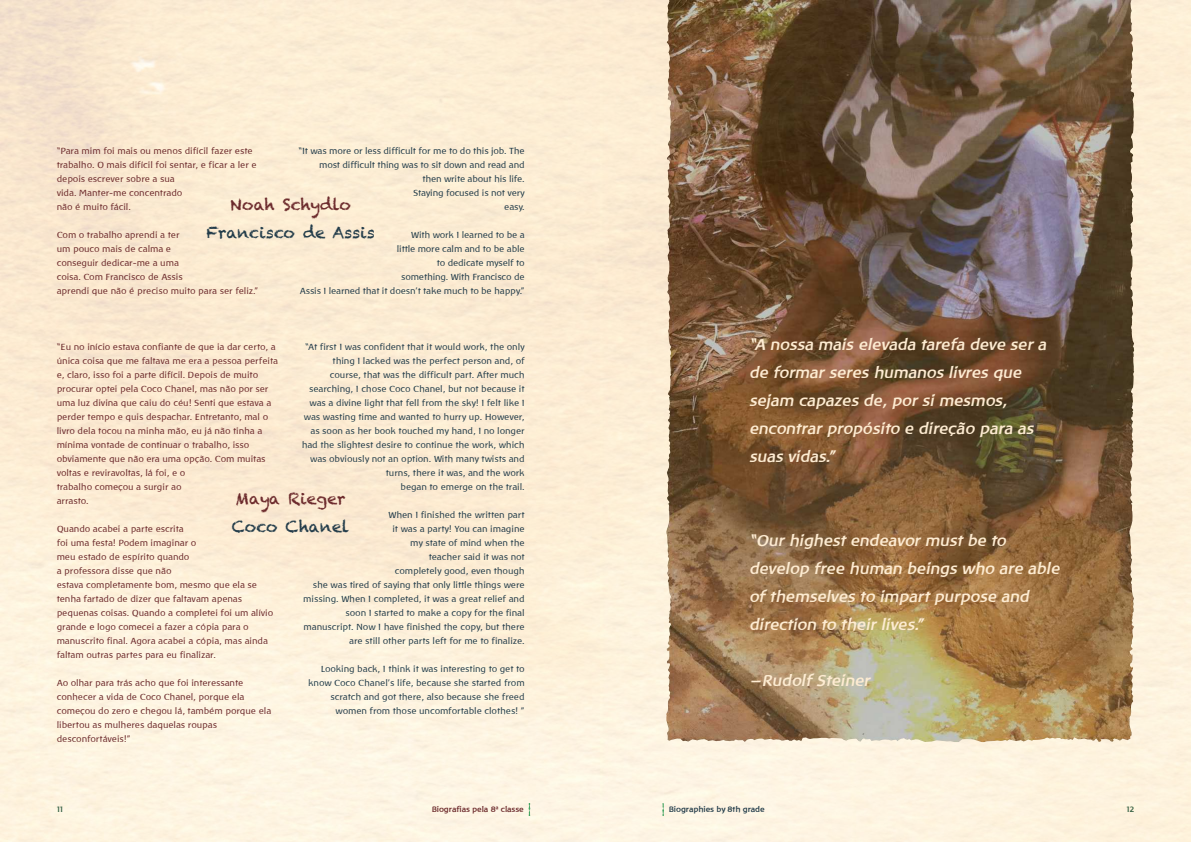
<style>
.page{position:relative;width:1191px;height:842px;background:#fff}
.page>*{position:absolute;margin:0;border:0;box-sizing:border-box;transform-origin:0 0}
.t1{font:italic 700 16px/28px "Baar Philos";color:#feecd2}
.t2{font:16px "Chalkduster";color:#213b49}
.t3{font:16px "Chalkduster";color:#6b292b}
.t4{font:9px/14px "Baar Philos";color:#6b292b}
.t5{font:9px/14px "Baar Philos";color:#213b49;text-align:right}
.t6{font:700 8px "Baar Philos";color:#6b292b}
.t7{font:700 8px "Baar Philos";color:#213b49}
.t8{font:700 8px "Baar Philos";color:#345f43}
</style>
<div class="page">
<img style="left:0;top:0;width:1191px;height:842px">
<img style="left:666px;top:230px;width:464px;height:512px">
<svg style="left:528px;top:803px;width:2px;height:13px"></svg>
<svg style="left:662px;top:803px;width:2px;height:13px"></svg>
<p class="t4" style="left:57px;top:144px;width:201px">“Para mim foi mais ou menos difícil fazer este trabalho. O mais difícil foi sentar, e ficar a ler e depois escrever sobre a sua<br>vida. Manter-me concentrado<br>não é muito fácil.</p>
<p class="t4" style="left:57px;top:228px;width:203px">Com o trabalho aprendi a ter<br>um pouco mais de calma e<br>conseguir dedicar-me a uma<br>coisa. Com Francisco de Assis<br>aprendi que não é preciso muito para ser feliz.”</p>
<p class="t5" style="left:298px;top:144px;width:227px">“It was more or less difficult for me to do this job. The most difficult thing was to sit down and read and then write about his life.<br>Staying focused is not very<br>easy.</p>
<p class="t5" style="left:300px;top:228px;width:226px">With work I learned to be a<br>little more calm and to be able<br>to dedicate myself to<br>something. With Francisco de<br>Assis I learned that it doesn't take much to be happy.”</p>
<h1 class="t3" style="left:230px;top:194px;width:122px">Noah Schydlo</h1>
<h1 class="t2" style="left:206px;top:222px;width:170px">Francisco de Assis</h1>
<p class="t4" style="left:57px;top:340px;width:223px">“Eu no início estava confiante de que ia dar certo, a única coisa que me faltava me era a pessoa perfeita e, claro, isso foi a parte difícil. Depois de muito procurar optei pela Coco Chanel, mas não por ser uma luz divina que caiu do céu! Senti que estava a perder tempo e quis despachar. Entretanto, mal o livro dela tocou na minha mão, eu já não tinha a mínima vontade de continuar o trabalho, isso obviamente que não era uma opção. Com muitas voltas e reviravoltas, lá foi, e o<br>trabalho começou a surgir ao<br>arrasto.</p>
<p class="t4" style="left:57px;top:522px;width:218px">Quando acabei a parte escrita<br>foi uma festa! Podem imaginar o<br>meu estado de espírito quando<br>a professora disse que não<br>estava completamente bom, mesmo que ela se tenha fartado de dizer que faltavam apenas pequenas coisas. Quando a completei foi um alívio grande e logo comecei a fazer a cópia para o manuscrito final. Agora acabei a cópia, mas ainda faltam outras partes para eu finalizar.</p>
<p class="t4" style="left:57px;top:676px;width:216px">Ao olhar para trás acho que foi interessante conhecer a vida de Coco Chanel, porque ela começou do zero e chegou lá, também porque ela libertou as mulheres daquelas roupas desconfortáveis!”</p>
<p class="t5" style="left:302px;top:340px;width:224px">“At first I was confident that it would work, the only thing I lacked was the perfect person and, of course, that was the difficult part. After much searching, I chose Coco Chanel, but not because it was a divine light that fell from the sky! I felt like I was wasting time and wanted to hurry up. However, as soon as her book touched my hand, I no longer had the slightest desire to continue the work, which was obviously not an option. With many twists and turns, there it was, and the work<br>began to emerge on the trail.</p>
<p class="t5" style="left:303px;top:508px;width:223px">When I finished the written part<br>it was a party! You can imagine<br>my state of mind when the<br>teacher said it was not<br>completely good, even though<br>she was tired of saying that only little things were missing. When I completed, it was a great relief and soon I started to make a copy for the final manuscript. Now I have finished the copy, but there are still other parts left for me to finalize.</p>
<p class="t5" style="left:308px;top:662px;width:218px">Looking back, I think it was interesting to get to know Coco Chanel's life, because she started from scratch and got there, also because she freed women from those uncomfortable clothes! ”</p>
<h1 class="t3" style="left:235px;top:488px;width:112px">Maya Rieger</h1>
<h1 class="t2" style="left:232px;top:516px;width:119px">Coco Chanel</h1>
<h1 class="t1" style="left:749px;top:330px;width:299px">“A nossa mais elevada tarefa deve ser a de formar seres humanos livres que sejam capazes de, por si mesmos, encontrar propósito e direção para as suas vidas.”</h1>
<h1 class="t1" style="left:749px;top:526px;width:312px">“Our highest endeavor must be to develop free human beings who are able of themselves to impart purpose and direction to their lives.”</h1>
<h1 class="t1" style="left:749px;top:666px;width:122px">—Rudolf Steiner</h1>
<p class="t6" style="left:432px;top:805px;width:93px">Biografias pela 8ª classe</p>
<p class="t7" style="left:669px;top:805px;width:97px">Biographies by 8th grade</p>
<p class="t8" style="left:57px;top:805px;width:8px">11</p>
<p class="t8" style="left:1126px;top:805px;width:9px">12</p>
</div>
